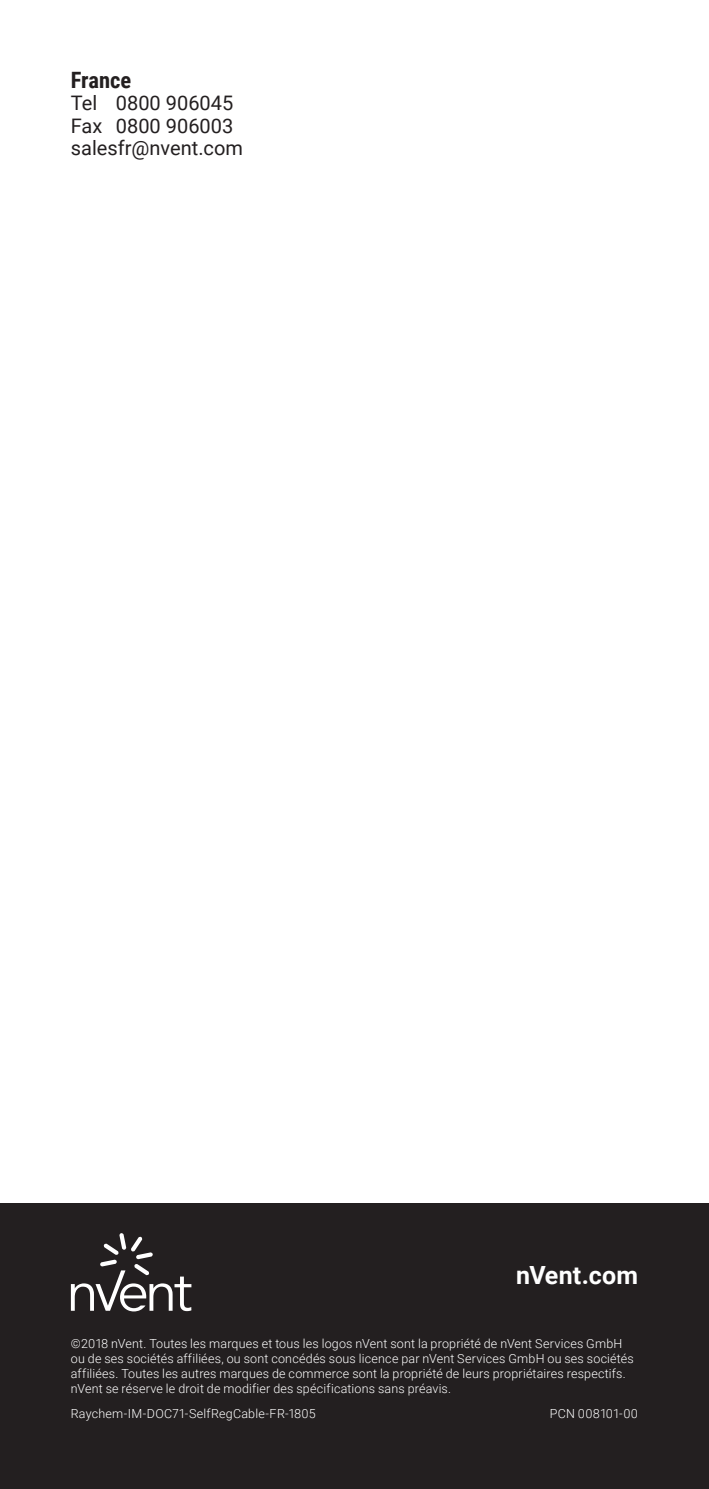
<style>
.page{position:relative;width:709px;height:1489px;background:#fff}
.page>*{position:absolute;margin:0;border:0;box-sizing:border-box;transform-origin:0 0}
.t1{font:700 25px "Roboto";letter-spacing:.01em;color:#fff}
.t2{font:700 22.5px "Roboto Condensed";color:#231f20}
.t3{font:20px/22.5px "Roboto";color:#231f20}
.t4{font:300 12.5px/15px "Roboto";letter-spacing:.015em;color:#fff}
</style>
<div class="page">
<div style="left:0;top:1203px;width:709px;height:285px;background:#231f20"></div>
<svg style="left:71px;top:1233px;width:120px;height:78px"></svg>
<h2 class="t2" style="left:71px;top:64px;width:62px">France</h2>
<h3 class="t3" style="left:71px;top:91px;width:174px">Tel 0800 906045<br>Fax 0800 906003 salesfr@nvent.com</h3>
<h1 class="t1" style="left:516px;top:1257px;width:123px">nVent.com</h1>
<p class="t4" style="left:71px;top:1335px;width:564px">©2018 nVent. Toutes les marques et tous les logos nVent sont la propriété de nVent Services GmbH ou de ses sociétés affiliées, ou sont concédés sous licence par nVent Services GmbH ou ses sociétés affiliées. Toutes les autres marques de commerce sont la propriété de leurs propriétaires respectifs. nVent se réserve le droit de modifier des spécifications sans préavis.</p>
<p class="t4" style="left:71px;top:1405px;width:246px">Raychem-IM-DOC71-SelfRegCable-FR-1805</p>
<p class="t4" style="left:549px;top:1405px;width:90px">PCN 008101-00</p>
</div>
